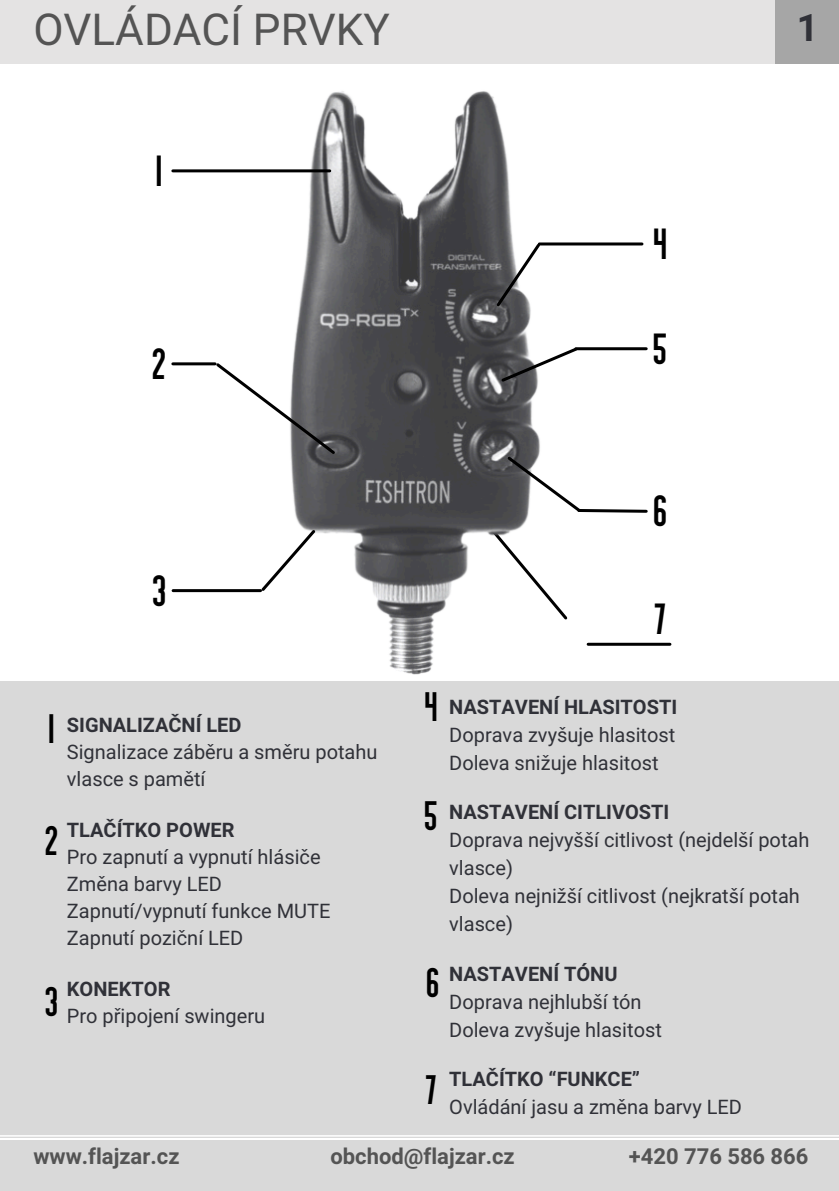
<style>
.page{position:relative;width:839px;height:1191px;background:#fff}
.page>*{position:absolute;margin:0;border:0;box-sizing:border-box;transform-origin:0 0}
.t1{font:44px "Araboto";color:#545454}
.t2{font:43.6px "Prague";color:#000}
.t3{font:41.2px "Prague";color:#000}
.t4{font:700 38px "Araboto";color:#303138}
.t5{font:700 22px "Araboto";color:#545454}
.t6{font:20px/27px "Araboto";color:#303138}
.t7{font:700 20px "Araboto";color:#303138}
</style>
<div class="page">
<div style="left:0;top:1140px;width:838px;height:51px;background:#d9d9d9"></div>
<div style="left:0;top:0;width:838px;height:64px;background:#e4e3e3"></div>
<div style="left:775px;top:0;width:63px;height:64px;background:#a6a6a6"></div>
<div style="left:0;top:681px;width:838px;height:457px;background:#d9d9d9"></div>
<hr style="left:0;top:1135px;width:838px;height:2px;background:#fff">
<svg style="left:545px;top:591px;width:23px;height:29px"></svg>
<hr style="left:588px;top:643px;width:82px;height:3px;background:#000">
<img style="left:280px;top:91px;width:265px;height:584px">
<svg style="left:259px;top:527px;width:59px;height:67px"></svg>
<svg style="left:505px;top:454px;width:143px;height:61px"></svg>
<hr style="left:173px;top:589px;width:87px;height:3px;background:#000">
<hr style="left:575px;top:347px;width:71px;height:3px;background:#000">
<hr style="left:539px;top:242px;width:103px;height:3px;background:#000">
<svg style="left:494px;top:241px;width:48px;height:68px"></svg>
<hr style="left:173px;top:169px;width:157px;height:3px;background:#000">
<svg style="left:499px;top:345px;width:80px;height:39px"></svg>
<svg style="left:213px;top:361px;width:124px;height:96px"></svg>
<hr style="left:173px;top:362px;width:42px;height:3px;background:#000">
<p class="t1" style="left:33px;top:4px;width:358px">OVLÁDACÍ PRVKY</p>
<p class="t4" style="left:796px;top:5px;width:23px">1</p>
<p class="t2" style="left:155px;top:142px;width:10px">1</p>
<p class="t2" style="left:151px;top:335px;width:18px">2</p>
<p class="t2" style="left:151px;top:562px;width:18px">3</p>
<p class="t3" style="left:47px;top:702px;width:9px">1</p>
<p class="t3" style="left:44px;top:813px;width:17px">2</p>
<p class="t3" style="left:44px;top:975px;width:17px">3</p>
<p class="t7" style="left:67px;top:713px;width:176px">SIGNALIZAČNÍ LED</p>
<p class="t6" style="left:67px;top:739px;width:312px">Signalizace záběru a směru potahu vlasce s pamětí</p>
<p class="t7" style="left:67px;top:818px;width:169px">TLAČÍTKO POWER</p>
<p class="t6" style="left:67px;top:844px;width:265px">Pro zapnutí a vypnutí hlásiče<br>Změna barvy LED<br>Zapnutí/vypnutí funkce MUTE<br>Zapnutí poziční LED</p>
<p class="t7" style="left:67px;top:977px;width:105px">KONEKTOR</p>
<p class="t6" style="left:67px;top:1003px;width:200px">Pro připojení swingeru</p>
<p class="t2" style="left:652px;top:215px;width:17px">4</p>
<p class="t2" style="left:651px;top:320px;width:18px">5</p>
<h2 class="t2" style="left:652px;top:483px;width:17px">6</h2>
<p class="t2" style="left:652px;top:590px;width:16px">7</p>
<p class="t3" style="left:423px;top:680px;width:17px">4</p>
<p class="t3" style="left:423px;top:789px;width:17px">5</p>
<h2 class="t3" style="left:425px;top:955px;width:17px">6</h2>
<h2 class="t3" style="left:424px;top:1062px;width:15px">7</h2>
<p class="t7" style="left:449px;top:695px;width:229px">NASTAVENÍ HLASITOSTI</p>
<p class="t6" style="left:449px;top:722px;width:227px">Doprava zvyšuje hlasitost</p>
<p class="t6" style="left:449px;top:750px;width:211px">Doleva snižuje hlasitost</p>
<p class="t7" style="left:449px;top:801px;width:221px">NASTAVENÍ CITLIVOSTI</p>
<p class="t6" style="left:449px;top:827px;width:361px;line-height:28px">Doprava nejvyšší citlivost (nejdelší potah vlasce)</p>
<p class="t6" style="left:449px;top:883px;width:352px;line-height:28px">Doleva nejnižší citlivost (nejkratší potah vlasce)</p>
<p class="t7" style="left:449px;top:962px;width:170px">NASTAVENÍ TÓNU</p>
<p class="t6" style="left:449px;top:989px;width:194px">Doprava nejhlubší tón</p>
<p class="t6" style="left:449px;top:1017px;width:214px">Doleva zvyšuje hlasitost</p>
<p class="t7" style="left:449px;top:1067px;width:192px">TLAČÍTKO “FUNKCE”</p>
<p class="t6" style="left:449px;top:1094px;width:294px">Ovládání jasu a změna barvy LED</p>
<p class="t5" style="left:33px;top:1143px;width:148px">www.flajzar.cz</p>
<p class="t5" style="left:330px;top:1143px;width:186px">obchod@flajzar.cz</p>
<p class="t5" style="left:629px;top:1143px;width:181px">+420 776 586 866</p>
</div>
